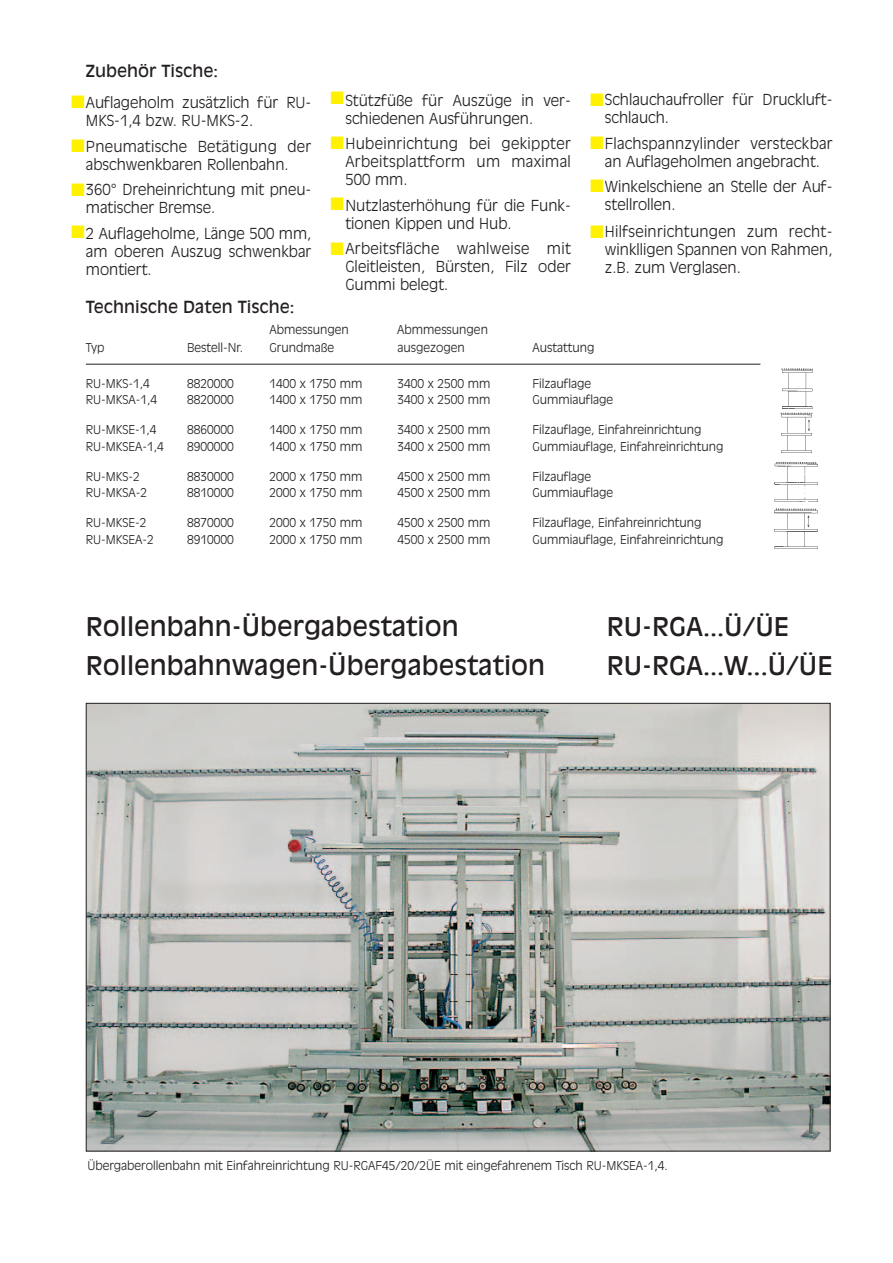
<style>
.page{position:relative;width:893px;height:1263px;background:#fff}
.page>*{position:absolute;margin:0;border:0;box-sizing:border-box;transform-origin:0 0}
.t1{font:25.5px "Antique Olive";color:#231f20}
.t2{font:18px "Zapf Dingbats";color:#fff101}
.t3{font:16.5px "Antique Olive";color:#231f20}
.t4{font:300 15px/18px "Antique Olive";color:#231f20}
.t5{font:300 12px "Antique Olive";color:#231f20}
</style>
<div class="page">
<hr style="left:86px;top:364px;width:674px;height:1px;background:#231f20">
<img style="left:88px;top:705px;width:740px;height:444px">
<img style="left:781px;top:368px;width:32px;height:41px">
<img style="left:780px;top:412px;width:33px;height:41px">
<img style="left:774px;top:462px;width:44px;height:40px">
<img style="left:774px;top:508px;width:44px;height:41px">
<h3 class="t3" style="left:86px;top:64px;width:134px">Zubehör Tische:</h3>
<p class="t4" style="left:86px;top:94px;width:227px">Auflageholm zusätzlich für RU-<br>MKS-1,4 bzw. RU-MKS-2.</p>
<p class="t4" style="left:86px;top:138px;width:227px">Pneumatische Betätigung der abschwenkbaren Rollenbahn.</p>
<p class="t4" style="left:86px;top:181px;width:227px">360° Dreheinrichtung mit pneu&shy;matischer Bremse.</p>
<p class="t4" style="left:86px;top:225px;width:227px;text-align:justify">2 Auflageholme, Länge 500 mm, am oberen Auszug schwenkbar montiert.</p>
<h2 class="t2" style="left:71px;top:93px;width:15px">■</h2>
<h2 class="t2" style="left:71px;top:137px;width:15px">■</h2>
<h2 class="t2" style="left:71px;top:181px;width:15px">■</h2>
<h2 class="t2" style="left:71px;top:223px;width:15px">■</h2>
<h2 class="t2" style="left:330px;top:89px;width:15px">■</h2>
<h2 class="t2" style="left:590px;top:91px;width:15px">■</h2>
<h2 class="t2" style="left:330px;top:134px;width:15px">■</h2>
<p class="t4" style="left:605px;top:92px;width:229px">Schlauchaufroller für Druckluft&shy;schlauch.</p>
<p class="t4" style="left:605px;top:135px;width:229px">Flachspannzylinder versteckbar an Auflageholmen angebracht.</p>
<p class="t4" style="left:605px;top:179px;width:229px">Winkelschiene an Stelle der Auf&shy;stellrollen.</p>
<p class="t4" style="left:605px;top:224px;width:229px;text-align:justify">Hilfseinrichtungen zum recht&shy;winklligen Spannen von Rahmen, z.B. zum Verglasen.</p>
<p class="t4" style="left:345px;top:92px;width:227px">Stützfüße für Auszüge in ver&shy;schiedenen Ausführungen.</p>
<p class="t4" style="left:345px;top:135px;width:227px;text-align:justify">Hubeinrichtung bei gekippter Arbeitsplattform um maximal 500 mm.</p>
<p class="t4" style="left:345px;top:197px;width:227px">Nutzlasterhöhung für die Funk&shy;tionen Kippen und Hub.</p>
<p class="t4" style="left:345px;top:240px;width:227px;text-align:justify">Arbeitsfläche wahlweise mit Gleitleisten, Bürsten, Filz oder Gummi belegt.</p>
<h2 class="t2" style="left:590px;top:134px;width:15px">■</h2>
<h2 class="t2" style="left:590px;top:178px;width:15px">■</h2>
<h2 class="t2" style="left:590px;top:223px;width:15px">■</h2>
<h2 class="t2" style="left:330px;top:195px;width:15px">■</h2>
<h2 class="t2" style="left:330px;top:240px;width:15px">■</h2>
<h3 class="t3" style="left:86px;top:300px;width:210px">Technische Daten Tische:</h3>
<p class="t5" style="left:269px;top:324px;width:81px">Abmessungen</p>
<p class="t5" style="left:397px;top:324px;width:92px">Abmmessungen</p>
<p class="t5" style="left:86px;top:342px;width:20px">Typ</p>
<p class="t5" style="left:187px;top:342px;width:57px">Bestell-Nr.</p>
<p class="t5" style="left:269px;top:342px;width:66px">Grundmaße</p>
<p class="t5" style="left:397px;top:342px;width:69px">ausgezogen</p>
<p class="t5" style="left:532px;top:342px;width:63px">Austattung</p>
<p class="t5" style="left:86px;top:378px;width:66px">RU-MKS-1,4</p>
<p class="t5" style="left:187px;top:378px;width:48px">8820000</p>
<p class="t5" style="left:269px;top:378px;width:95px">1400 x 1750 mm</p>
<p class="t5" style="left:397px;top:378px;width:95px">3400 x 2500 mm</p>
<p class="t5" style="left:532px;top:378px;width:60px">Filzauflage</p>
<p class="t5" style="left:86px;top:395px;width:73px">RU-MKSA-1,4</p>
<p class="t5" style="left:187px;top:395px;width:48px">8820000</p>
<p class="t5" style="left:269px;top:395px;width:95px">1400 x 1750 mm</p>
<p class="t5" style="left:397px;top:395px;width:95px">3400 x 2500 mm</p>
<p class="t5" style="left:532px;top:395px;width:82px">Gummiauflage</p>
<p class="t5" style="left:86px;top:425px;width:72px">RU-MKSE-1,4</p>
<p class="t5" style="left:187px;top:425px;width:48px">8860000</p>
<p class="t5" style="left:269px;top:425px;width:95px">1400 x 1750 mm</p>
<p class="t5" style="left:397px;top:425px;width:95px">3400 x 2500 mm</p>
<p class="t5" style="left:532px;top:425px;width:170px">Filzauflage, Einfahreinrichtung</p>
<p class="t5" style="left:86px;top:441px;width:80px">RU-MKSEA-1,4</p>
<p class="t5" style="left:187px;top:441px;width:48px">8900000</p>
<p class="t5" style="left:269px;top:441px;width:95px">1400 x 1750 mm</p>
<p class="t5" style="left:397px;top:441px;width:95px">3400 x 2500 mm</p>
<p class="t5" style="left:532px;top:441px;width:192px">Gummiauflage, Einfahreinrichtung</p>
<p class="t5" style="left:86px;top:471px;width:56px">RU-MKS-2</p>
<p class="t5" style="left:187px;top:471px;width:48px">8830000</p>
<p class="t5" style="left:269px;top:471px;width:95px">2000 x 1750 mm</p>
<p class="t5" style="left:397px;top:471px;width:95px">4500 x 2500 mm</p>
<p class="t5" style="left:532px;top:471px;width:60px">Filzauflage</p>
<p class="t5" style="left:86px;top:488px;width:63px">RU-MKSA-2</p>
<p class="t5" style="left:187px;top:488px;width:48px">8810000</p>
<p class="t5" style="left:269px;top:488px;width:95px">2000 x 1750 mm</p>
<p class="t5" style="left:397px;top:488px;width:95px">4500 x 2500 mm</p>
<p class="t5" style="left:532px;top:488px;width:82px">Gummiauflage</p>
<p class="t5" style="left:86px;top:518px;width:62px">RU-MKSE-2</p>
<p class="t5" style="left:187px;top:518px;width:48px">8870000</p>
<p class="t5" style="left:269px;top:518px;width:95px">2000 x 1750 mm</p>
<p class="t5" style="left:397px;top:518px;width:95px">4500 x 2500 mm</p>
<p class="t5" style="left:532px;top:518px;width:170px">Filzauflage, Einfahreinrichtung</p>
<p class="t5" style="left:86px;top:534px;width:70px">RU-MKSEA-2</p>
<p class="t5" style="left:187px;top:534px;width:48px">8910000</p>
<p class="t5" style="left:269px;top:534px;width:95px">2000 x 1750 mm</p>
<p class="t5" style="left:397px;top:534px;width:95px">4500 x 2500 mm</p>
<p class="t5" style="left:532px;top:534px;width:192px">Gummiauflage, Einfahreinrichtung</p>
<h1 class="t1" style="left:86px;top:617px;width:374px">Rollenbahn-Übergabestation</h1>
<h1 class="t1" style="left:606px;top:617px;width:184px">RU-RGA...Ü/ÜE</h1>
<h1 class="t1" style="left:86px;top:656px;width:460px">Rollenbahnwagen-Übergabestation</h1>
<h1 class="t1" style="left:606px;top:656px;width:228px">RU-RGA...W...Ü/ÜE</h1>
<p class="t5" style="left:87px;top:1161px;width:582px">Übergaberollenbahn mit Einfahreinrichtung RU-RGAF45/20/2ÜE mit eingefahrenem Tisch RU-MKSEA-1,4.</p>
</div>
